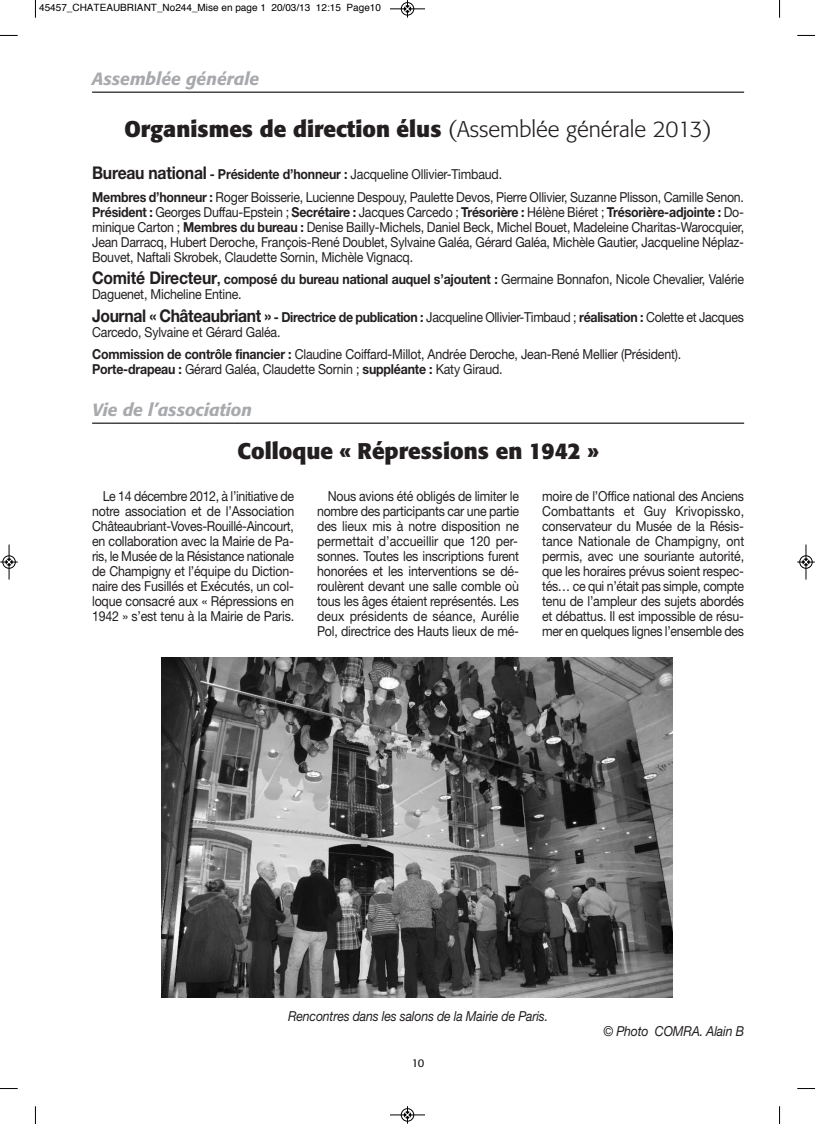
<style>
.page{position:relative;width:815px;height:1124px;background:#fff}
.page>*{position:absolute;margin:0;border:0;box-sizing:border-box;transform-origin:0 0}
.t1{font:700 22.5px "Formata";color:#231f20}
.t2{font:italic 500 17.5px "Formata";color:#a8a9ad}
.t3{font:13.75px/15px "Helvetica Neue";letter-spacing:-.015em;color:#231f20;scale:.9 1}
.t4{font:italic 13.75px "Helvetica Neue";letter-spacing:-.015em;color:#231f20;scale:.9 1}
.t5{font:11.25px "Formata";color:#231f20}
.t6{font:10px "Helvetica";color:#000}
.s1{font-weight:300}
.s2{font-weight:700;font-size:17.5px}
.s3{font-weight:700}
</style>
<div class="page">
<hr style="left:92px;top:91px;width:652px;height:2px;background:#231f20">
<hr style="left:92px;top:422px;width:652px;height:2px;background:#231f20">
<img style="left:162px;top:657px;width:510px;height:340px">
<svg style="left:35px;top:0;width:1px;height:18px"></svg>
<svg style="left:0;top:35px;width:18px;height:1px"></svg>
<svg style="left:779px;top:0;width:1px;height:18px"></svg>
<svg style="left:797px;top:35px;width:18px;height:1px"></svg>
<svg style="left:35px;top:1106px;width:1px;height:17px"></svg>
<svg style="left:0;top:1088px;width:18px;height:1px"></svg>
<svg style="left:779px;top:1106px;width:1px;height:17px"></svg>
<svg style="left:797px;top:1088px;width:18px;height:1px"></svg>
<div style="left:401px;top:2px;width:13px;height:14px;border:1px solid #fff;border-radius:50%"></div>
<hr style="left:390px;top:9px;width:35px;height:1px;background:#000">
<div style="left:401px;top:2px;width:13px;height:13px;border:1px solid #000;border-radius:50%"></div>
<svg style="left:404px;top:0;width:7px;height:18px"></svg>
<hr style="left:390px;top:1114px;width:35px;height:1px;background:#000">
<div style="left:401px;top:1108px;width:13px;height:13px;border:1px solid #000;border-radius:50%"></div>
<svg style="left:404px;top:1106px;width:7px;height:17px"></svg>
<div style="left:2px;top:555px;width:14px;height:13px;border:1px solid #fff;border-radius:50%"></div>
<hr style="left:9px;top:544px;width:1px;height:35px;background:#000">
<div style="left:3px;top:555px;width:12px;height:13px;border:1px solid #000;border-radius:50%"></div>
<svg style="left:0;top:558px;width:18px;height:7px"></svg>
<div style="left:799px;top:555px;width:14px;height:13px;border:1px solid #fff;border-radius:50%"></div>
<hr style="left:806px;top:544px;width:1px;height:35px;background:#000">
<div style="left:800px;top:555px;width:12px;height:13px;border:1px solid #000;border-radius:50%"></div>
<svg style="left:797px;top:558px;width:18px;height:7px"></svg>
<p class="t6" style="left:39px;top:4px;width:343px">45457_CHATEAUBRIANT_No244_Mise en page 1 20/03/13 12:15 Page10</p>
<p class="t2" style="left:92px;top:71px;width:169px">Assemblée générale</p>
<h1 class="t1" style="left:124px;top:119px;width:589px">Organismes de direction élus <span class="s1">(Assemblée générale 2013)</span></h1>
<p class="t3" style="left:92px;top:164px;width:726px;line-height:22.5px"><span class="s2">Bureau national</span> <span class="s3">- Présidente d’honneur :</span> Jacqueline Ollivier-Timbaud.<br><span class="s3">Membres d’honneur :</span> Roger Boisserie, Lucienne Despouy, Paulette Devos, Pierre Ollivier, Suzanne Plisson, Camille Senon.</p>
<p class="t3" style="left:92px;top:205px;width:726px;text-align:justify"><span class="s3">Président :</span> Georges Duffau-Epstein ; <span class="s3">Secrétaire :</span> Jacques Carcedo ; <span class="s3">Trésorière :</span> Hélène Biéret ; <span class="s3">Trésorière-adjointe :</span> Do&shy;minique Carton ; <span class="s3">Membres du bureau :</span> Denise Bailly-Michels, Daniel Beck, Michel Bouet, Madeleine Charitas-Warocquier, Jean Darracq, Hubert Deroche, François-René Doublet, Sylvaine Galéa, Gérard Galéa, Michèle Gautier, Jacqueline Néplaz-Bouvet, Naftali Skrobek, Claudette Sornin, Michèle Vignacq.</p>
<p class="t3" style="left:92px;top:273px;width:726px"><span class="s2">Comité Directeur</span><span class="s3">, composé du bureau national auquel s’ajoutent :</span> Germaine Bonnafon, Nicole Chevalier, Valérie<br>Daguenet, Micheline Entine.</p>
<p class="t3" style="left:92px;top:310px;width:726px"><span class="s2">Journal « Châteaubriant »</span> <span class="s3">- Directrice de publication :</span> Jacqueline Ollivier-Timbaud ; <span class="s3">réalisation :</span> Colette et Jacques<br>Carcedo, Sylvaine et Gérard Galéa.</p>
<p class="t3" style="left:92px;top:348px;width:656px"><span class="s3">Commission de contrôle financier :</span> Claudine Coiffard-Millot, Andrée Deroche, Jean-René Mellier (Président).<br><span class="s3">Porte-drapeau :</span> Gérard Galéa, Claudette Sornin ; <span class="s3">suppléante :</span> Katy Giraud.</p>
<p class="t2" style="left:92px;top:402px;width:162px">Vie de l’association</p>
<h1 class="t1" style="left:237px;top:441px;width:363px">Colloque « Répressions en 1942 »</h1>
<p class="t3" style="left:92px;top:490px;width:226px;text-align:justify;text-indent:11px">Le 14 décembre 2012, à l’initiative de notre association et de l’Association Châteaubriant-Voves-Rouillé-Aincourt, en collaboration avec la Mairie de Pa&shy;ris, le Musée de la Résistance nationale de Champigny et l’équipe du Diction&shy;naire des Fusillés et Exécutés, un col&shy;loque consacré aux « Répressions en 1942 » s’est tenu à la Mairie de Paris.</p>
<p class="t3" style="left:317px;top:490px;width:226px;text-align:justify;text-indent:11px">Nous avions été obligés de limiter le nombre des participants car une partie des lieux mis à notre disposition ne permettait d’accueillir que 120 per&shy;sonnes. Toutes les inscriptions furent honorées et les interventions se dé&shy;roulèrent devant une salle comble où tous les âges étaient représentés. Les deux présidents de séance, Aurélie Pol, directrice des Hauts lieux de mé-</p>
<p class="t3" style="left:542px;top:489px;width:226px;text-align:justify">moire de l’Office national des Anciens Combattants et Guy Krivopissko, conservateur du Musée de la Résis&shy;tance Nationale de Champigny, ont permis, avec une souriante autorité, que les horaires prévus soient respec&shy;tés… ce qui n’était pas simple, compte tenu de l’ampleur des sujets abordés et débattus. Il est impossible de résu&shy;mer en quelques lignes l’ensemble des</p>
<p class="t4" style="left:288px;top:1010px;width:290px">Rencontres dans les salons de la Mairie de Paris.</p>
<p class="t5" style="left:412px;top:1058px;width:14px">10</p>
<p class="t4" style="left:603px;top:1025px;width:158px">© Photo COMRA. Alain B</p>
</div>
